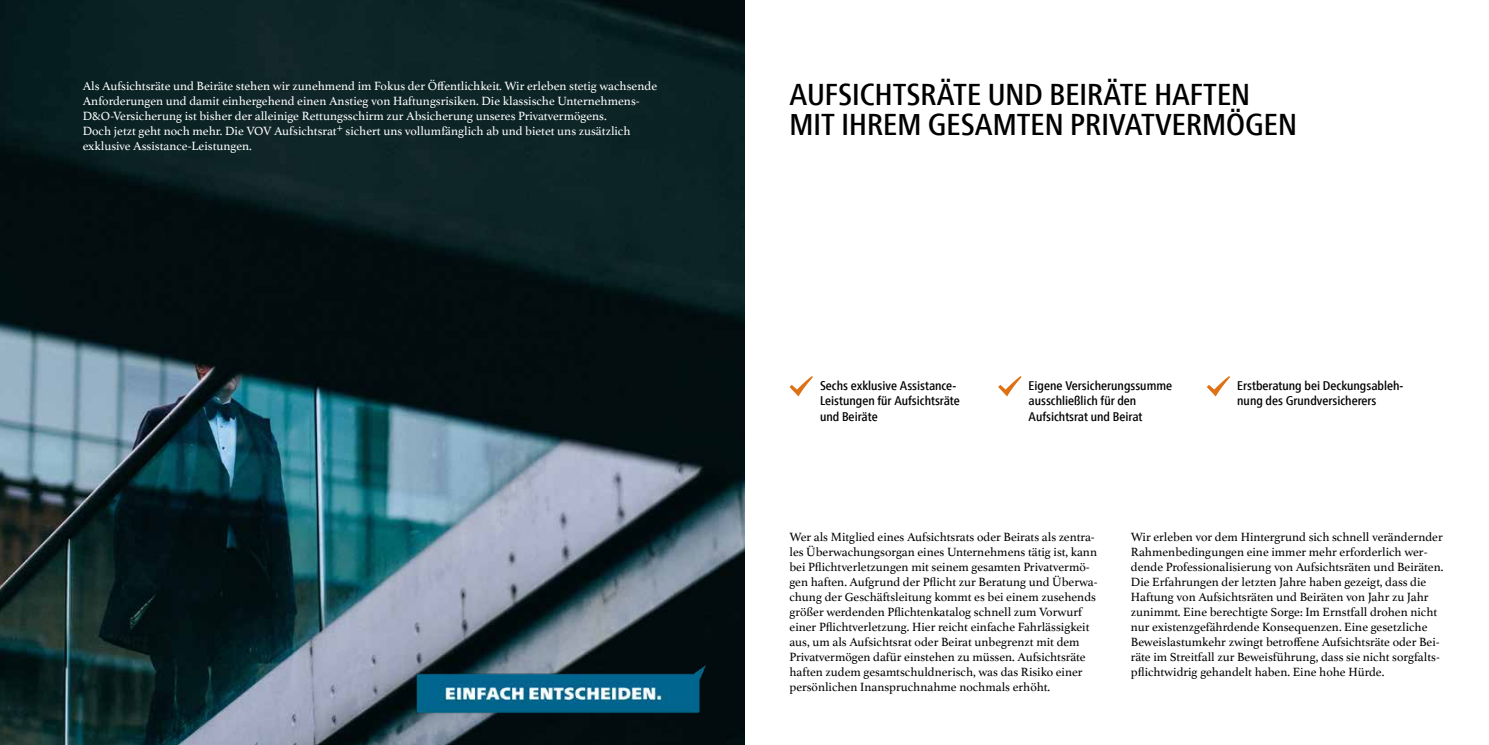
<style>
.page{position:relative;width:1489px;height:745px;background:#fff}
.page>*{position:absolute;margin:0;border:0;box-sizing:border-box;transform-origin:0 0}
.t1{font:500 condensed 30px/30px "Frutiger Neue LT Pro";color:#000}
.t2{font:12.5px/15px "Athelas";color:#000}
.t3{font:12.5px/15px "Athelas";color:#fff}
.t4{font:500 condensed 12.5px/15px "Frutiger Neue LT Pro";color:#000}
</style>
<div class="page">
<img style="left:0;top:0;width:744px;height:744px">
<svg style="left:789px;top:376px;width:23px;height:20px"></svg>
<svg style="left:998px;top:376px;width:23px;height:20px"></svg>
<svg style="left:1206px;top:376px;width:23px;height:20px"></svg>
<img style="left:411px;top:658px;width:301px;height:60px">
<p class="t3" style="left:83px;top:78px;width:576px">Als Aufsichtsräte und Beiräte stehen wir zunehmend im Fokus der Öffentlichkeit. Wir erleben stetig wachsende Anforderungen und damit einhergehend einen Anstieg von Haftungsrisiken. Die klassische Unternehmens-D&amp;O-Versicherung ist bisher der alleinige Rettungsschirm zur Absicherung unseres Privatvermögens.<br>Doch jetzt geht noch mehr. Die VOV Aufsichtsrat+ sichert uns vollumfänglich ab und bietet uns zusätzlich exklusive Assistance-Leistungen.</p>
<h1 class="t1" style="left:789px;top:79px;width:509px">AUFSICHTSRÄTE UND BEIRÄTE HAFTEN<br>MIT IHREM GESAMTEN PRIVATVERMÖGEN</h1>
<p class="t4" style="left:820px;top:378px;width:141px">Sechs exklusive Assistance-<br>Leistungen für Aufsichtsräte und Beiräte</p>
<p class="t4" style="left:1028px;top:378px;width:145px">Eigene Versicherungssumme ausschließlich für den<br>Aufsichtsrat und Beirat</p>
<p class="t4" style="left:1237px;top:378px;width:167px">Erstberatung bei Deckungsableh&shy;nung des Grundversicherers</p>
<p class="t2" style="left:789px;top:528px;width:310px">Wer als Mitglied eines Aufsichtsrats oder Beirats als zentra&shy;les Überwachungsorgan eines Unternehmens tätig ist, kann bei Pflichtverletzungen mit seinem gesamten Privatvermö&shy;gen haften. Aufgrund der Pflicht zur Beratung und Überwa&shy;chung der Geschäftsleitung kommt es bei einem zusehends größer werdenden Pflichtenkatalog schnell zum Vorwurf einer Pflichtverletzung. Hier reicht einfache Fahrlässigkeit aus, um als Aufsichtsrat oder Beirat unbegrenzt mit dem Privatvermögen dafür einstehen zu müssen. Aufsichtsräte haften zudem gesamtschuldnerisch, was das Risiko einer persönlichen Inanspruchnahme nochmals erhöht.</p>
<p class="t2" style="left:1130px;top:528px;width:314px">Wir erleben vor dem Hintergrund sich schnell verändernder Rahmenbedingungen eine immer mehr erforderlich wer&shy;dende Professionalisierung von Aufsichtsräten und Beiräten.<br>Die Erfahrungen der letzten Jahre haben gezeigt, dass die Haftung von Aufsichtsräten und Beiräten von Jahr zu Jahr zunimmt. Eine berechtigte Sorge: Im Ernstfall drohen nicht nur existenzgefährdende Konsequenzen. Eine gesetzliche Beweislastumkehr zwingt betroffene Aufsichtsräte oder Bei&shy;räte im Streitfall zur Beweisführung, dass sie nicht sorgfalts&shy;pflichtwidrig gehandelt haben. Eine hohe Hürde.</p>
</div>
